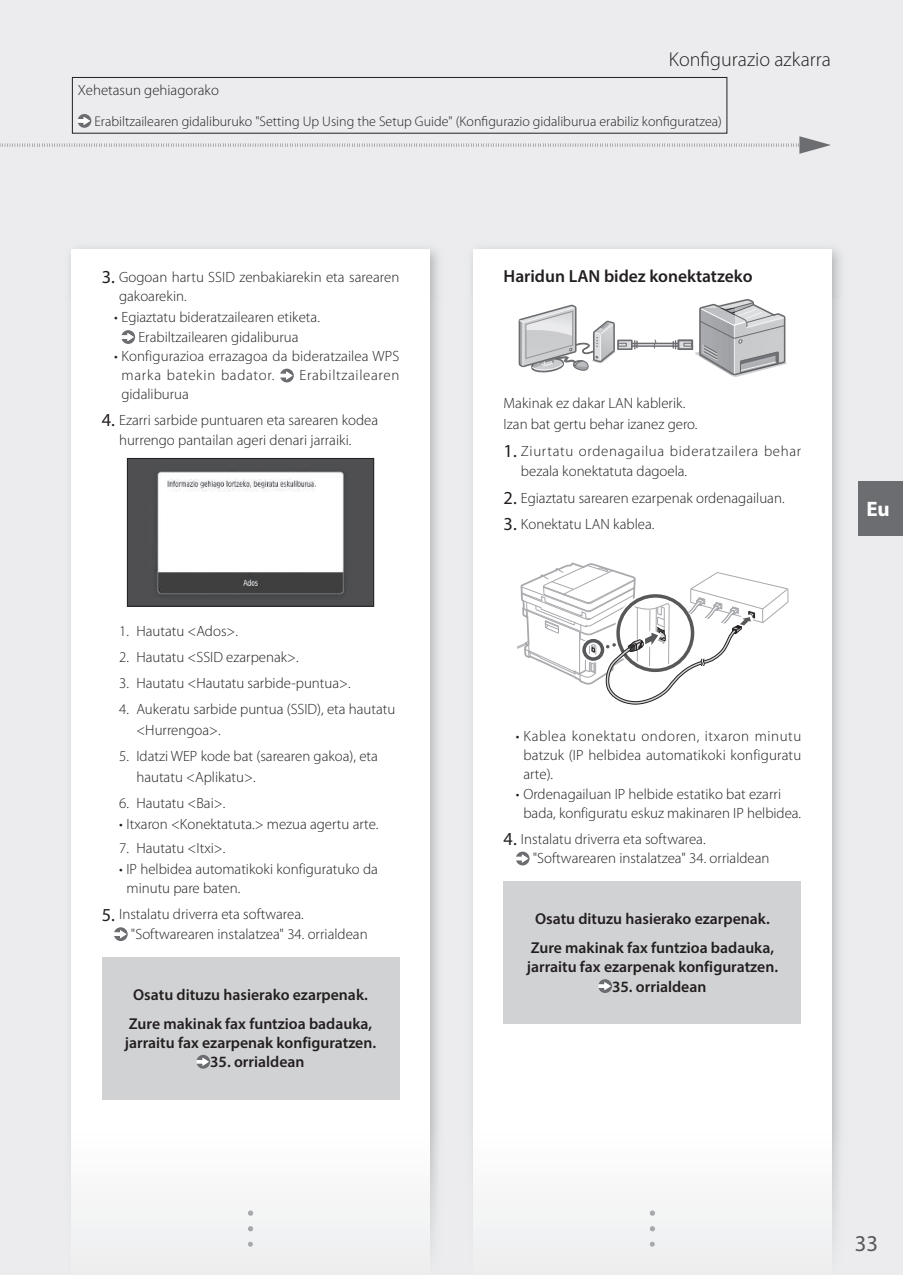
<style>
.page{position:relative;width:903px;height:1275px;background:#ececee}
.page>*{position:absolute;margin:0;border:0;box-sizing:border-box;transform-origin:0 0}
.t1{font:22.75px "Myriad Pro";color:#57585a}
.t2{font:700 21px "Myriad Pro";color:#fff}
.t3{font:300 20.12px "Myriad Pro";color:#231f20}
.t4{font:600 17.5px "Myriad Pro";color:#231f20}
.t5{font:600 15.75px/28.9px "Myriad Pro";color:#231f20}
.t6{font:300 14.88px/19.2px "Myriad Pro";color:#231f20}
.t7{font:300 14.88px/19.2px "Myriad Pro";letter-spacing:.045em;color:#231f20}
.t8{font:300 14px "Myriad Pro";color:#231f20}
.s1{font-weight:400;font-size:18.38px}
</style>
<div class="page">
<svg style="left:0;top:136px;width:831px;height:18px"></svg>
<img style="left:471px;top:248px;width:370px;height:51px">
<img style="left:472px;top:299px;width:2px;height:895px">
<img style="left:831px;top:299px;width:9px;height:944px">
<div style="left:474px;top:250px;width:357px;height:1025px;background:linear-gradient(to right,#fdfdfd,#fdfdfd)"></div>
<img style="left:69px;top:248px;width:370px;height:51px">
<img style="left:70px;top:299px;width:2px;height:895px">
<img style="left:429px;top:299px;width:9px;height:946px">
<div style="left:72px;top:250px;width:357px;height:1025px;background:linear-gradient(to right,#fdfdfd,#fdfdfd)"></div>
<svg style="left:78px;top:114px;width:13px;height:14px"></svg>
<div style="left:72px;top:77px;width:655px;height:57px;border:1px solid #231f20"></div>
<svg style="left:122px;top:330px;width:13px;height:14px"></svg>
<svg style="left:280px;top:369px;width:14px;height:13px"></svg>
<img style="left:129px;top:460px;width:243px;height:145px">
<div style="left:127px;top:458px;width:247px;height:149px;border:1px solid #231f20"></div>
<svg style="left:114px;top:927px;width:14px;height:14px"></svg>
<div style="left:102px;top:957px;width:297px;height:142px;background:#d1d2d4"></div>
<svg style="left:197px;top:1055px;width:13px;height:14px"></svg>
<svg style="left:632px;top:343px;width:46px;height:4px"></svg>
<hr style="left:629px;top:344px;width:52px;height:1px;background:#dcdddf">
<div style="left:678px;top:340px;width:14px;height:9px;background:#dcdddf"></div>
<div style="left:678px;top:340px;width:15px;height:10px;border:2px solid #6c6d70"></div>
<svg style="left:683px;top:298px;width:104px;height:79px;background:#cacbcd"></svg>
<svg style="left:672px;top:341px;width:4px;height:8px"></svg>
<div style="left:618px;top:340px;width:14px;height:9px;background:#dcdddf"></div>
<div style="left:617px;top:340px;width:15px;height:10px;border:2px solid #6c6d70"></div>
<svg style="left:634px;top:341px;width:4px;height:8px"></svg>
<svg style="left:518px;top:303px;width:109px;height:75px;background:#dbdcdd"></svg>
<svg style="left:653px;top:339px;width:4px;height:10px"></svg>
<svg style="left:516px;top:561px;width:273px;height:145px;background:#efefef"></svg>
<svg style="left:516px;top:852px;width:13px;height:13px"></svg>
<div style="left:504px;top:881px;width:297px;height:142px;background:#d1d2d4"></div>
<svg style="left:598px;top:979px;width:14px;height:14px"></svg>
<svg style="left:248px;top:1210px;width:5px;height:6px"></svg>
<svg style="left:248px;top:1226px;width:5px;height:5px"></svg>
<svg style="left:248px;top:1242px;width:5px;height:5px"></svg>
<svg style="left:650px;top:1210px;width:5px;height:6px"></svg>
<svg style="left:650px;top:1226px;width:5px;height:5px"></svg>
<svg style="left:650px;top:1242px;width:5px;height:5px"></svg>
<div style="left:858px;top:481px;width:45px;height:55px;background:#6c6d70"></div>
<h3 class="t3" style="left:669px;top:48px;width:164px">Konfigurazio azkarra</h3>
<p class="t6" style="left:78px;top:81px;width:143px">Xehetasun gehiagorako</p>
<p class="t8" style="left:94px;top:112px;width:629px">Erabiltzailearen gidaliburuko "Setting Up Using the Setup Guide" (Konfigurazio gidaliburua erabiliz konfiguratzea)</p>
<p class="t6" style="left:119px;top:267px;width:282px;text-indent:-17px"><span class="s1">3.</span> Gogoan hartu SSID zenbakiarekin eta sarearen gakoarekin.</p>
<p class="t6" style="left:114px;top:308px;width:207px;text-align:center">• Egiaztatu bideratzailearen etiketa.<br>Erabiltzailearen gidaliburua</p>
<p class="t6" style="left:122px;top:346px;width:279px;text-indent:-7px">• Konfigurazioa errazagoa da bideratzailea WPS marka batekin badator.</p>
<p class="t7" style="left:299px;top:365px;width:101px">Erabiltzailearen</p>
<p class="t6" style="left:122px;top:385px;width:69px">gidaliburua</p>
<p class="t6" style="left:119px;top:410px;width:261px;text-indent:-17px"><span class="s1">4.</span> Ezarri sarbide puntuaren eta sarearen kodea hurrengo pantailan ageri denari jarraiki.</p>
<p class="t6" style="left:119px;top:621px;width:120px">1. Hautatu &lt;Ados&gt;.</p>
<p class="t6" style="left:119px;top:647px;width:181px">2. Hautatu &lt;SSID ezarpenak&gt;.</p>
<p class="t6" style="left:119px;top:673px;width:233px">3. Hautatu &lt;Hautatu sarbide-puntua&gt;.</p>
<p class="t6" style="left:136px;top:698px;width:260px;line-height:21px;text-indent:-17px">4. Aukeratu sarbide puntua (SSID), eta hautatu &lt;Hurrengoa&gt;.</p>
<p class="t6" style="left:136px;top:745px;width:243px;line-height:21px;text-indent:-17px">5. Idatzi WEP kode bat (sarearen gakoa), eta hautatu &lt;Aplikatu&gt;.</p>
<p class="t6" style="left:119px;top:793px;width:108px">6. Hautatu &lt;Bai&gt;.</p>
<p class="t6" style="left:119px;top:814px;width:261px">• Itxaron &lt;Konektatuta.&gt; mezua agertu arte.</p>
<p class="t6" style="left:119px;top:838px;width:108px">7. Hautatu &lt;Itxi&gt;.</p>
<p class="t6" style="left:126px;top:859px;width:253px;text-indent:-7px">• IP helbidea automatikoki konfiguratuko da minutu pare baten.</p>
<p class="t6" style="left:131px;top:905px;width:238px;text-indent:-29px"><span class="s1">5.</span> Instalatu driverra eta softwarea. "Softwarearen instalatzea" 34. orrialdean</p>
<p class="t5" style="left:129px;top:980px;width:245px">Osatu dituzu hasierako ezarpenak.<br>Zure makinak fax funtzioa badauka,</p>
<p class="t5" style="left:125px;top:1028px;width:253px">jarraitu fax ezarpenak konfiguratzen.</p>
<p class="t5" style="left:210px;top:1047px;width:96px">35. orrialdean</p>
<p class="t4" style="left:504px;top:265px;width:250px">Haridun LAN bidez konektatzeko</p>
<p class="t6" style="left:504px;top:392px;width:195px;line-height:21px">Makinak ez dakar LAN kablerik.<br>Izan bat gertu behar izanez gero.</p>
<p class="t7" style="left:521px;top:442px;width:282px;text-indent:-17px"><span class="s1">1.</span> Ziurtatu ordenagailua bideratzailera behar bezala konektatuta dagoela.</p>
<p class="t6" style="left:504px;top:489px;width:282px"><span class="s1">2.</span> Egiaztatu sarearen ezarpenak ordenagailuan.</p>
<p class="t6" style="left:504px;top:514px;width:152px"><span class="s1">3.</span> Konektatu LAN kablea.</p>
<h2 class="t2" style="left:866px;top:495px;width:25px">Eu</h2>
<p class="t6" style="left:523px;top:726px;width:279px;text-align:justify;text-indent:-7px">• Kablea konektatu ondoren, itxaron minutu batzuk (IP helbidea automatikoki konfiguratu arte).</p>
<p class="t6" style="left:523px;top:784px;width:279px;text-indent:-7px">• Ordenagailuan IP helbide estatiko bat ezarri bada, konfiguratu eskuz makinaren IP helbidea.</p>
<p class="t6" style="left:533px;top:829px;width:238px;text-indent:-29px"><span class="s1">4.</span> Instalatu driverra eta softwarea. "Softwarearen instalatzea" 34. orrialdean</p>
<p class="t5" style="left:531px;top:904px;width:245px">Osatu dituzu hasierako ezarpenak.<br>Zure makinak fax funtzioa badauka,</p>
<p class="t5" style="left:527px;top:952px;width:253px">jarraitu fax ezarpenak konfiguratzen.</p>
<p class="t5" style="left:612px;top:971px;width:96px">35. orrialdean</p>
<h1 class="t1" style="left:855px;top:1230px;width:25px">33</h1>
</div>
